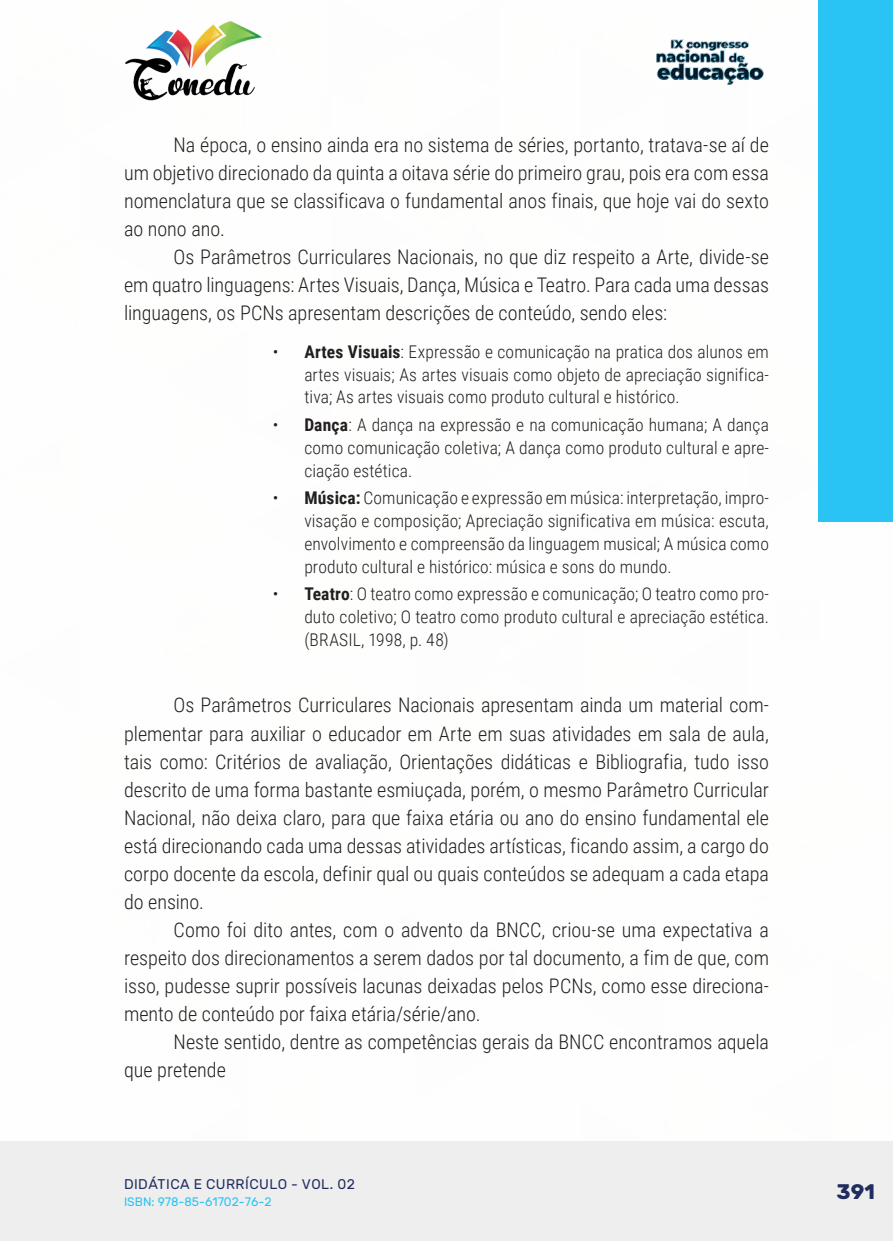
<style>
.page{position:relative;width:893px;height:1241px;background:#fff}
.page>*{position:absolute;margin:0;border:0;box-sizing:border-box;transform-origin:0 0}
.t1{font:700 21px "Rubik";color:#202d5e}
._9_CORPO{font:300 20.12px/28px "Roboto Condensed";color:#231f20;text-align:justify}
.t2{font:300 17.5px/22.8px "Roboto Condensed";letter-spacing:.005em;color:#231f20;text-align:justify}
.t3{font:14px "Rubik";letter-spacing:.035em;color:#202d5e}
.t4{font:12.25px "Rubik";color:#29c4f3}
.s1{font-weight:700}
</style>
<div class="page">
<div style="left:0;top:1141px;width:893px;height:99px;background:#eeeeef"></div>
<div style="left:819px;top:0;width:74px;height:521px;background:#29c4f3"></div>
<img style="left:125px;top:20px;width:137px;height:81px">
<img style="left:656px;top:39px;width:108px;height:46px">
<p class="_9_CORPO" style="left:124px;top:130px;width:646px;text-indent:50px">Na época, o ensino ainda era no sistema de séries, portanto, tratava-se aí de um objetivo direcionado da quinta a oitava série do primeiro grau, pois era com essa nomenclatura que se classificava o fundamental anos finais, que hoje vai do sexto ao nono ano.</p>
<p class="_9_CORPO" style="left:124px;top:242px;width:646px;text-indent:50px">Os Parâmetros Curriculares Nacionais, no que diz respeito a Arte, divide-se em quatro linguagens: Artes Visuais, Dança, Música e Teatro. Para cada uma dessas linguagens, os PCNs apresentam descrições de conteúdo, sendo eles:</p>
<p class="t2" style="left:304px;top:339px;width:466px;text-indent:-32px">• <span class="s1">Artes Visuais</span>: Expressão e comunicação na pratica dos alunos em artes visuais; As artes visuais como objeto de apreciação significa&shy;tiva; As artes visuais como produto cultural e histórico.</p>
<p class="t2" style="left:304px;top:413px;width:466px;text-indent:-32px">• <span class="s1">Dança</span>: A dança na expressão e na comunicação humana; A dança como comunicação coletiva; A dança como produto cultural e apre&shy;ciação estética.</p>
<p class="t2" style="left:304px;top:486px;width:466px;text-indent:-32px">• <span class="s1">Música:</span> Comunicação e expressão em música: interpretação, impro&shy;visação e composição; Apreciação significativa em música: escuta, envolvimento e compreensão da linguagem musical; A música como produto cultural e histórico: música e sons do mundo.</p>
<p class="t2" style="left:304px;top:582px;width:466px;text-indent:-32px">• <span class="s1">Teatro</span>: O teatro como expressão e comunicação; O teatro como pro&shy;duto coletivo; O teatro como produto cultural e apreciação estética. (BRASIL, 1998, p. 48)</p>
<p class="_9_CORPO" style="left:124px;top:690px;width:646px;text-indent:50px">Os Parâmetros Curriculares Nacionais apresentam ainda um material com&shy;plementar para auxiliar o educador em Arte em suas atividades em sala de aula, tais como: Critérios de avaliação, Orientações didáticas e Bibliografia, tudo isso descrito de uma forma bastante esmiuçada, porém, o mesmo Parâmetro Curricular Nacional, não deixa claro, para que faixa etária ou ano do ensino fundamental ele está direcionando cada uma dessas atividades artísticas, ficando assim, a cargo do corpo docente da escola, definir qual ou quais conteúdos se adequam a cada etapa do ensino.</p>
<p class="_9_CORPO" style="left:124px;top:914px;width:646px;text-indent:50px">Como foi dito antes, com o advento da BNCC, criou-se uma expectativa a respeito dos direcionamentos a serem dados por tal documento, a fim de que, com isso, pudesse suprir possíveis lacunas deixadas pelos PCNs, como esse direciona&shy;mento de conteúdo por faixa etária/série/ano.</p>
<p class="_9_CORPO" style="left:124px;top:1026px;width:646px;text-indent:50px">Neste sentido, dentre as competências gerais da BNCC encontramos aquela que pretende</p>
<p class="t3" style="left:124px;top:1175px;width:232px">DIDÁTICA E CURRÍCULO - VOL. 02</p>
<p class="t4" style="left:124px;top:1194px;width:149px">ISBN: 978-85-61702-76-2</p>
<p class="t1" style="left:837px;top:1179px;width:40px">391</p>
</div>
